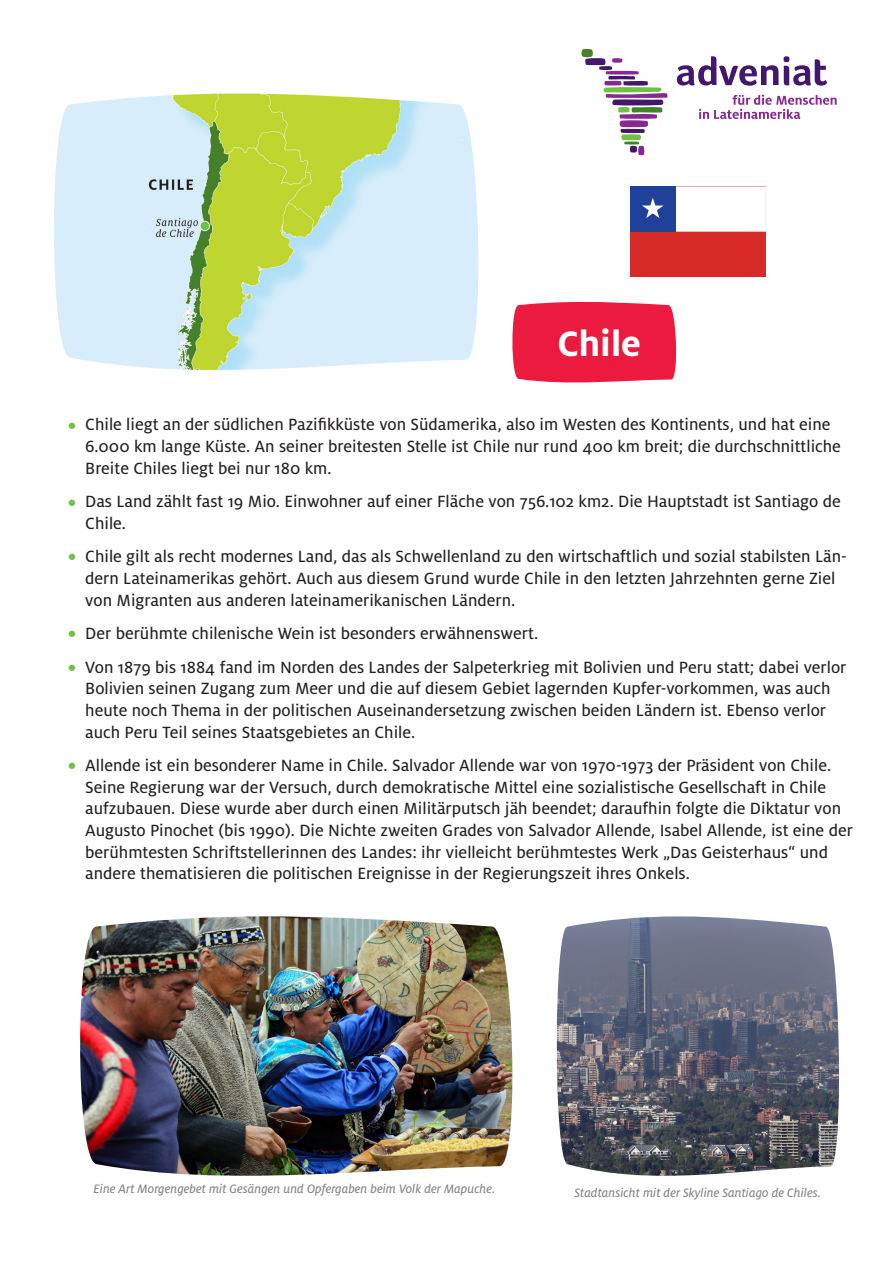
<style>
.page{position:relative;width:893px;height:1263px;background:#fff}
.page>*{position:absolute;margin:0;border:0;box-sizing:border-box;transform-origin:0 0}
.t1{font:700 39.15px "Milo OT";color:#fff}
.t2{font:18px/21.6px "Milo OT Text";color:#231f20}
.t3{font:700 18px "Milo OT";color:#71bf44}
.t4{font:13.5px "Milo OT Text Ita";color:#808285}
</style>
<div class="page">
<div style="left:630px;top:186px;width:136px;height:91px;background:#d62b27"></div>
<svg style="left:630px;top:186px;width:136px;height:46px;background:#b8c0dc"></svg>
<svg style="left:512px;top:302px;width:165px;height:81px;background:#ee284b"></svg>
<img style="left:54px;top:94px;width:425px;height:276px">
<img style="left:557px;top:916px;width:282px;height:260px">
<div style="left:620px;top:134px;width:22px;height:6px;background:#71bf44;border-radius:3px"></div>
<svg style="left:624px;top:141px;width:21px;height:14px"></svg>
<svg style="left:581px;top:49px;width:87px;height:84px"></svg>
<svg style="left:699px;top:95px;width:138px;height:24px"></svg>
<svg style="left:677px;top:56px;width:150px;height:30px"></svg>
<img style="left:80px;top:916px;width:432px;height:260px">
<p class="t1" style="left:557px;top:321px;width:85px">Chile</p>
<p class="t3" style="left:68px;top:415px;width:9px">•</p>
<p class="t3" style="left:68px;top:492px;width:9px">•</p>
<p class="t3" style="left:68px;top:546px;width:9px">•</p>
<p class="t3" style="left:68px;top:623px;width:9px">•</p>
<p class="t3" style="left:68px;top:657px;width:9px">•</p>
<p class="t3" style="left:68px;top:755px;width:9px">•</p>
<p class="t2" style="left:85px;top:414px;width:757px">Chile liegt an der südlichen Pazifikküste von Südamerika, also im Westen des Kontinents, und hat eine<br>6.000 km lange Küste. An seiner breitesten Stelle ist Chile nur rund 400 km breit; die durchschnittliche<br>Breite Chiles liegt bei nur 180 km.</p>
<p class="t2" style="left:85px;top:491px;width:757px">Das Land zählt fast 19 Mio. Einwohner auf einer Fläche von 756.102 km2. Die Hauptstadt ist Santiago de<br>Chile.</p>
<p class="t2" style="left:85px;top:546px;width:763px">Chile gilt als recht modernes Land, das als Schwellenland zu den wirtschaftlich und sozial stabilsten Län&shy;dern Lateinamerikas gehört. Auch aus diesem Grund wurde Chile in den letzten Jahrzehnten gerne Ziel von Migranten aus anderen lateinamerikanischen Ländern.</p>
<p class="t2" style="left:85px;top:623px;width:454px">Der berühmte chilenische Wein ist besonders erwähnenswert.</p>
<p class="t2" style="left:85px;top:656px;width:763px">Von 1879 bis 1884 fand im Norden des Landes der Salpeterkrieg mit Bolivien und Peru statt; dabei verlor Bolivien seinen Zugang zum Meer und die auf diesem Gebiet lagernden Kupfer-vorkommen, was auch heute noch Thema in der politischen Auseinandersetzung zwischen beiden Ländern ist. Ebenso verlor auch Peru Teil seines Staatsgebietes an Chile.</p>
<p class="t2" style="left:85px;top:755px;width:769px">Allende ist ein besonderer Name in Chile. Salvador Allende war von 1970-1973 der Präsident von Chile.<br>Seine Regierung war der Versuch, durch demokratische Mittel eine sozialistische Gesellschaft in Chile aufzubauen. Diese wurde aber durch einen Militärputsch jäh beendet; daraufhin folgte die Diktatur von Augusto Pinochet (bis 1990). Die Nichte zweiten Grades von Salvador Allende, Isabel Allende, ist eine der berühmtesten Schriftstellerinnen des Landes: ihr vielleicht berühmtestes Werk „Das Geisterhaus“ und andere thematisieren die politischen Ereignisse in der Regierungszeit ihres Onkels.</p>
<p class="t4" style="left:94px;top:1181px;width:403px">Eine Art Morgengebet mit Gesängen und Opfergaben beim Volk der Mapuche.</p>
<p class="t4" style="left:574px;top:1185px;width:248px">Stadtansicht mit der Skyline Santiago de Chiles.</p>
</div>
